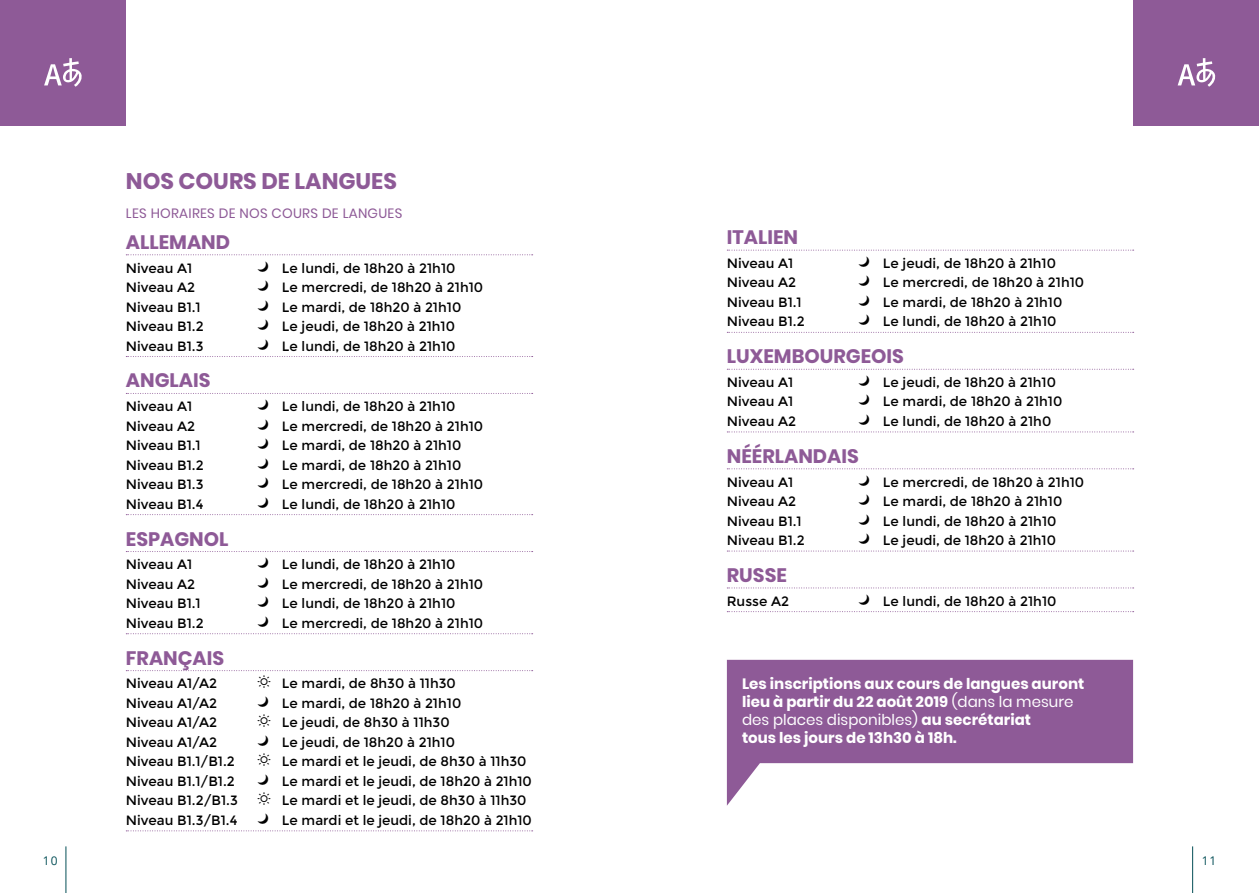
<style>
.page{position:relative;width:1259px;height:893px;background:#fff}
.page>*{position:absolute;margin:0;border:0;box-sizing:border-box;transform-origin:0 0}
.t1{font:700 22.5px "Poppins";color:#8e5a97}
.t2{font:700 19.5px "Poppins";color:#8e5a97}
.t3{font:700 15px/18px "Poppins";color:#fff}
.t4{font:13.5px/19.5px "Montserrat";color:#000}
.t5{font:13.5px "Poppins";letter-spacing:.02em;color:#8e5a97}
.t6{font:12px "Open Sans";color:#054f57}
.s1{font-family:"Entypo";font-size:25.5px}
.s2{font-weight:400}
</style>
<div class="page">
<svg style="left:126px;top:254px;width:407px;height:1px"></svg>
<svg style="left:126px;top:356px;width:407px;height:1px"></svg>
<svg style="left:126px;top:393px;width:407px;height:1px"></svg>
<svg style="left:126px;top:514px;width:407px;height:1px"></svg>
<svg style="left:126px;top:551px;width:407px;height:1px"></svg>
<svg style="left:126px;top:633px;width:407px;height:1px"></svg>
<svg style="left:126px;top:670px;width:407px;height:1px"></svg>
<svg style="left:126px;top:830px;width:407px;height:1px"></svg>
<svg style="left:727px;top:250px;width:406px;height:1px"></svg>
<svg style="left:727px;top:332px;width:406px;height:1px"></svg>
<svg style="left:727px;top:369px;width:406px;height:1px"></svg>
<svg style="left:727px;top:432px;width:406px;height:1px"></svg>
<svg style="left:727px;top:468px;width:406px;height:1px"></svg>
<svg style="left:727px;top:551px;width:406px;height:1px"></svg>
<svg style="left:727px;top:588px;width:406px;height:1px"></svg>
<svg style="left:727px;top:611px;width:406px;height:1px"></svg>
<div style="left:0;top:0;width:126px;height:126px;background:#8e5a97"></div>
<div style="left:1133px;top:0;width:126px;height:126px;background:#8e5a97"></div>
<svg style="left:727px;top:660px;width:406px;height:146px;fill:#8e5a97"></svg>
<hr style="left:66px;top:846px;width:1px;height:47px;background:#054f57">
<hr style="left:1192px;top:846px;width:1px;height:47px;background:#054f57">
<h1 class="t1" style="left:126px;top:169px;width:272px">NOS COURS DE LANGUES</h1>
<p class="t5" style="left:126px;top:205px;width:278px">LES HORAIRES DE NOS COURS DE LANGUES</p>
<h2 class="t2" style="left:126px;top:231px;width:106px">ALLEMAND</h2>
<p class="t4" style="left:126px;top:258px;width:68px">Niveau A1</p>
<p class="t4" style="left:256px;top:258px;width:200px"><span class="s1">☽</span> Le lundi, de 18h20 à 21h10</p>
<p class="t4" style="left:126px;top:278px;width:71px">Niveau A2</p>
<p class="t4" style="left:256px;top:278px;width:228px"><span class="s1">☽</span> Le mercredi, de 18h20 à 21h10</p>
<p class="t4" style="left:126px;top:297px;width:76px">Niveau B1.1</p>
<p class="t4" style="left:256px;top:297px;width:206px"><span class="s1">☽</span> Le mardi, de 18h20 à 21h10</p>
<p class="t4" style="left:126px;top:317px;width:79px">Niveau B1.2</p>
<p class="t4" style="left:256px;top:317px;width:200px"><span class="s1">☽</span> Le jeudi, de 18h20 à 21h10</p>
<p class="t4" style="left:126px;top:336px;width:79px">Niveau B1.3</p>
<p class="t4" style="left:256px;top:336px;width:200px"><span class="s1">☽</span> Le lundi, de 18h20 à 21h10</p>
<h2 class="t2" style="left:126px;top:369px;width:86px">ANGLAIS</h2>
<p class="t4" style="left:126px;top:397px;width:68px">Niveau A1</p>
<p class="t4" style="left:256px;top:397px;width:200px"><span class="s1">☽</span> Le lundi, de 18h20 à 21h10</p>
<p class="t4" style="left:126px;top:416px;width:71px">Niveau A2</p>
<p class="t4" style="left:256px;top:416px;width:228px"><span class="s1">☽</span> Le mercredi, de 18h20 à 21h10</p>
<p class="t4" style="left:126px;top:436px;width:76px">Niveau B1.1</p>
<p class="t4" style="left:256px;top:436px;width:206px"><span class="s1">☽</span> Le mardi, de 18h20 à 21h10</p>
<p class="t4" style="left:126px;top:455px;width:79px">Niveau B1.2</p>
<p class="t4" style="left:256px;top:455px;width:206px"><span class="s1">☽</span> Le mardi, de 18h20 à 21h10</p>
<p class="t4" style="left:126px;top:475px;width:79px">Niveau B1.3</p>
<p class="t4" style="left:256px;top:475px;width:228px"><span class="s1">☽</span> Le mercredi, de 18h20 à 21h10</p>
<p class="t4" style="left:126px;top:494px;width:79px">Niveau B1.4</p>
<p class="t4" style="left:256px;top:494px;width:200px"><span class="s1">☽</span> Le lundi, de 18h20 à 21h10</p>
<h2 class="t2" style="left:126px;top:527px;width:104px">ESPAGNOL</h2>
<p class="t4" style="left:126px;top:555px;width:68px">Niveau A1</p>
<p class="t4" style="left:256px;top:555px;width:200px"><span class="s1">☽</span> Le lundi, de 18h20 à 21h10</p>
<p class="t4" style="left:126px;top:574px;width:71px">Niveau A2</p>
<p class="t4" style="left:256px;top:574px;width:228px"><span class="s1">☽</span> Le mercredi, de 18h20 à 21h10</p>
<p class="t4" style="left:126px;top:594px;width:76px">Niveau B1.1</p>
<p class="t4" style="left:256px;top:594px;width:200px"><span class="s1">☽</span> Le lundi, de 18h20 à 21h10</p>
<p class="t4" style="left:126px;top:613px;width:79px">Niveau B1.2</p>
<p class="t4" style="left:256px;top:613px;width:228px"><span class="s1">☽</span> Le mercredi, de 18h20 à 21h10</p>
<h2 class="t2" style="left:126px;top:647px;width:100px">FRANÇAIS</h2>
<p class="t4" style="left:126px;top:674px;width:93px">Niveau A1/A2</p>
<p class="t4" style="left:282px;top:674px;width:175px">Le mardi, de 8h30 à 11h30</p>
<p class="t4" style="left:126px;top:693px;width:93px">Niveau A1/A2</p>
<p class="t4" style="left:256px;top:693px;width:206px"><span class="s1">☽</span> Le mardi, de 18h20 à 21h10</p>
<p class="t4" style="left:126px;top:713px;width:93px">Niveau A1/A2</p>
<p class="t4" style="left:282px;top:713px;width:169px">Le jeudi, de 8h30 à 11h30</p>
<p class="t4" style="left:126px;top:732px;width:93px">Niveau A1/A2</p>
<p class="t4" style="left:256px;top:732px;width:200px"><span class="s1">☽</span> Le jeudi, de 18h20 à 21h10</p>
<p class="t4" style="left:126px;top:752px;width:110px">Niveau B1.1/B1.2</p>
<p class="t4" style="left:126px;top:752px;width:407px;text-indent:156px">Le mardi et le jeudi, de 8h30 à 11h30<br>Niveau B1.1/B1.2 <span class="s1">☽</span> Le mardi et le jeudi, de 18h20 à 21h10<br>Niveau B1.2/B1.3</p>
<p class="t4" style="left:126px;top:791px;width:407px;text-indent:156px">Le mardi et le jeudi, de 8h30 à 11h30<br>Niveau B1.3/B1.4 <span class="s1">☽</span> Le mardi et le jeudi, de 18h20 à 21h10</p>
<h2 class="t2" style="left:727px;top:226px;width:73px">ITALIEN</h2>
<p class="t4" style="left:727px;top:254px;width:68px">Niveau A1</p>
<p class="t4" style="left:857px;top:254px;width:200px"><span class="s1">☽</span> Le jeudi, de 18h20 à 21h10</p>
<p class="t4" style="left:727px;top:273px;width:71px">Niveau A2</p>
<p class="t4" style="left:857px;top:273px;width:228px"><span class="s1">☽</span> Le mercredi, de 18h20 à 21h10</p>
<p class="t4" style="left:727px;top:292px;width:76px">Niveau B1.1</p>
<p class="t4" style="left:857px;top:293px;width:206px"><span class="s1">☽</span> Le mardi, de 18h20 à 21h10</p>
<p class="t4" style="left:727px;top:312px;width:79px">Niveau B1.2</p>
<p class="t4" style="left:857px;top:312px;width:200px"><span class="s1">☽</span> Le lundi, de 18h20 à 21h10</p>
<h2 class="t2" style="left:727px;top:345px;width:179px">LUXEMBOURGEOIS</h2>
<p class="t4" style="left:727px;top:373px;width:68px">Niveau A1</p>
<p class="t4" style="left:857px;top:373px;width:200px"><span class="s1">☽</span> Le jeudi, de 18h20 à 21h10</p>
<p class="t4" style="left:727px;top:392px;width:68px">Niveau A1</p>
<p class="t4" style="left:857px;top:392px;width:206px"><span class="s1">☽</span> Le mardi, de 18h20 à 21h10</p>
<p class="t4" style="left:727px;top:412px;width:71px">Niveau A2</p>
<p class="t4" style="left:857px;top:412px;width:195px"><span class="s1">☽</span> Le lundi, de 18h20 à 21h0</p>
<h2 class="t2" style="left:727px;top:445px;width:133px">NÉÉRLANDAIS</h2>
<p class="t4" style="left:727px;top:472px;width:68px">Niveau A1</p>
<p class="t4" style="left:857px;top:472px;width:228px"><span class="s1">☽</span> Le mercredi, de 18h20 à 21h10</p>
<p class="t4" style="left:727px;top:492px;width:71px">Niveau A2</p>
<p class="t4" style="left:857px;top:492px;width:206px"><span class="s1">☽</span> Le mardi, de 18h20 à 21h10</p>
<p class="t4" style="left:727px;top:511px;width:76px">Niveau B1.1</p>
<p class="t4" style="left:857px;top:511px;width:200px"><span class="s1">☽</span> Le lundi, de 18h20 à 21h10</p>
<p class="t4" style="left:727px;top:531px;width:79px">Niveau B1.2</p>
<p class="t4" style="left:857px;top:531px;width:200px"><span class="s1">☽</span> Le jeudi, de 18h20 à 21h10</p>
<h2 class="t2" style="left:727px;top:564px;width:61px">RUSSE</h2>
<p class="t4" style="left:727px;top:591px;width:64px">Russe A2</p>
<p class="t4" style="left:857px;top:591px;width:200px"><span class="s1">☽</span> Le lundi, de 18h20 à 21h10</p>
<p class="t3" style="left:742px;top:675px;width:344px">Les inscriptions aux cours de langues auront lieu à partir du 22 août 2019 <span class="s2">(dans la mesure des places disponibles)</span> au secrétariat<br>tous les jours de 13h30 à 18h.</p>
<p class="t6" style="left:43px;top:852px;width:16px">10</p>
<p class="t6" style="left:1201px;top:852px;width:16px">11</p>
</div>
